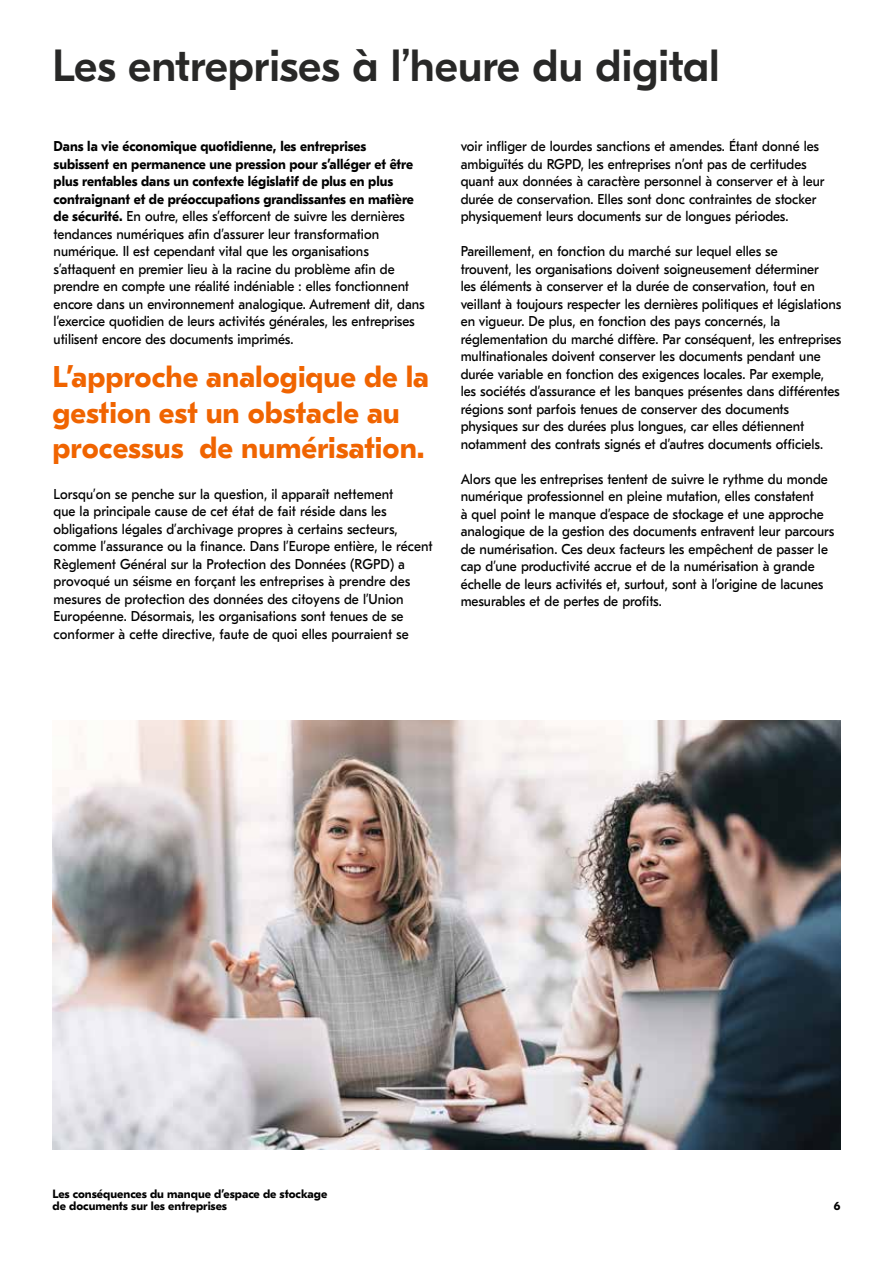
<style>
.page{position:relative;width:893px;height:1263px;background:#fff}
.page>*{position:absolute;margin:0;border:0;box-sizing:border-box;transform-origin:0 0}
.t1{font:500 45px "GT Eesti Pro Display";color:#282827}
.t2{font:700 30px/35.1px "GT Eesti Pro Text";color:#f06400}
.t3{font:14.25px/17.5px "GT Eesti Pro Text";color:#000;scale:.95 1}
.t4{font:700 12px/12px "GT Eesti Pro Text";color:#000}
.s1{font-weight:700}
.s2{font-style:inherit}
</style>
<div class="page">
<img style="left:53px;top:720px;width:787px;height:429px">
<h1 class="t1" style="left:53px;top:41px;width:669px">Les entreprises à l’heure du digital</h1>
<p class="t3" style="left:54px;top:138px;width:392px"><span class="s1">Dans la vie économique quotidienne, les entreprises subissent en permanence une pression pour s’alléger et être plus rentables dans un contexte législatif de plus en plus contraignant et de préoccupations grandissantes en matière de sécurité.</span> En outre, elles s’efforcent de suivre les dernières tendances numériques afin d’assurer leur transformation numérique. Il est cependant vital que les organisations s’attaquent en premier lieu à la racine du problème afin de prendre en compte une réalité indéniable : elles fonctionnent encore dans un environnement analogique. Autrement dit, dans l’exercice quotidien de leurs activités générales, les entreprises utilisent encore des documents imprimés.</p>
<h2 class="t2" style="left:53px;top:360px;width:378px">L’approche analogique de la gestion est un obstacle au processus de numérisation.</h2>
<p class="t3" style="left:54px;top:485px;width:401px"><span class="s2">L</span>orsqu’on se penche sur la question, il apparaît nettement<br>que la principale cause de cet état de fait réside dans les obligations légales d’archivage propres à certains secteurs, comme l’assurance ou la finance. Dans l’Europe entière, le récent Règlement Général sur la Protection des Données (RGPD) a provoqué un séisme en forçant les entreprises à prendre des mesures de protection des données des citoyens de l’Union Européenne. Désormais, les organisations sont tenues de se conformer à cette directive, faute de quoi elles pourraient se</p>
<p class="t3" style="left:461px;top:138px;width:385px">voir infliger de lourdes sanctions et amendes. Étant donné les ambiguïtés du RGPD, les entreprises n’ont pas de certitudes quant aux données à caractère personnel à conserver et à leur durée de conservation. Elles sont donc contraintes de stocker physiquement leurs documents sur de longues périodes.</p>
<p class="t3" style="left:461px;top:243px;width:402px">Pareillement, en fonction du marché sur lequel elles se<br>trouvent, les organisations doivent soigneusement déterminer<br>les éléments à conserver et la durée de conservation, tout en veillant à toujours respecter les dernières politiques et législations en vigueur. De plus, en fonction des pays concernés, la réglementation du marché diffère. Par conséquent, les entreprises multinationales doivent conserver les documents pendant une durée variable en fonction des exigences locales. Par exemple, les sociétés d’assurance et les banques présentes dans différentes régions sont parfois tenues de conserver des documents physiques sur des durées plus longues, car elles détiennent notamment des contrats signés et d’autres documents officiels.</p>
<p class="t3" style="left:461px;top:470px;width:395px">Alors que les entreprises tentent de suivre le rythme du monde numérique professionnel en pleine mutation, elles constatent<br>à quel point le manque d’espace de stockage et une approche analogique de la gestion des documents entravent leur parcours de numérisation. Ces deux facteurs les empêchent de passer le cap d’une productivité accrue et de la numérisation à grande échelle de leurs activités et, surtout, sont à l’origine de lacunes mesurables et de pertes de profits.</p>
<p class="t4" style="left:53px;top:1188px;width:276px">Les conséquences du manque d’espace de stockage de documents sur les entreprises</p>
<p class="t4" style="left:834px;top:1200px;width:8px">6</p>
</div>
